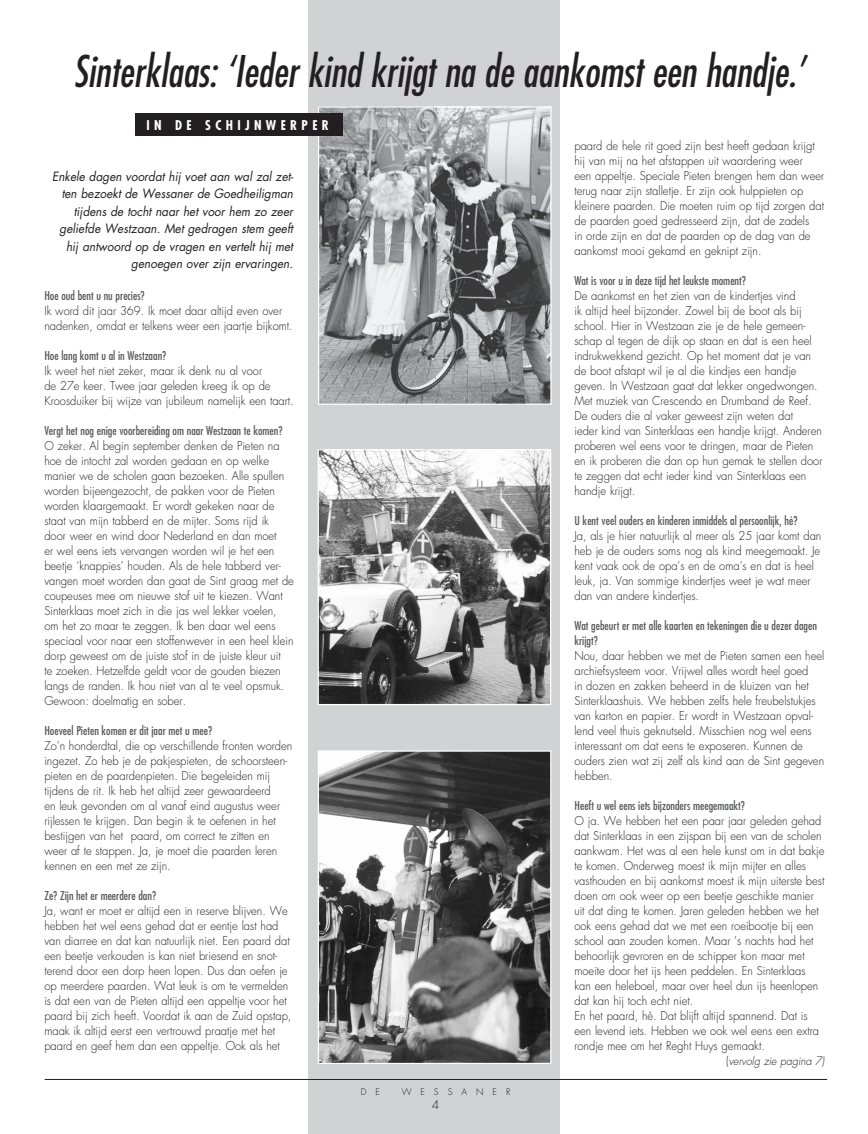
<style>
.page{position:relative;width:868px;height:1134px;background:#fff}
.page>*{position:absolute;margin:0;border:0;box-sizing:border-box;transform-origin:0 0}
.t1{font:italic condensed 42.5px "Futura";color:#231f20;scale:.94 1}
.t2{font:700 condensed 13.12px "Futura";letter-spacing:.335em;color:#fff}
.t3{font:italic 12.5px/17.5px "Futura";color:#231f20;text-align:right;scale:.94 1}
.t4{font:300 11.88px/15px "Futura";color:#231f20;scale:.94 1}
.t5{font:condensed 11.88px/15px "Futura";color:#57585a}
.t6{font:300 11.88px "Futura";color:#231f20}
.t7{font:italic 300 11.25px "Futura";color:#231f20;scale:.94 1}
.t8{font:300 8.88px "Futura";letter-spacing:1em;color:#231f20}
.s1{font-style:normal;font-size:11.88px}
</style>
<div class="page">
<div style="left:308px;top:0;width:252px;height:1134px;background:#d1d2d4"></div>
<hr style="left:45px;top:1079px;width:781px;height:1px;background:#231f20">
<img style="left:320px;top:108px;width:229px;height:295px">
<div style="left:318px;top:106px;width:233px;height:299px;border:1px solid #fff"></div>
<img style="left:319px;top:451px;width:230px;height:252px">
<div style="left:317px;top:449px;width:234px;height:256px;border:1px solid #fff"></div>
<img style="left:319px;top:752px;width:230px;height:310px">
<div style="left:317px;top:750px;width:234px;height:314px;border:1px solid #fff"></div>
<div style="left:136px;top:113px;width:207px;height:23px;background:#231f20"></div>
<h1 class="t1" style="left:74px;top:44px;width:779px">Sinterklaas: ‘Ieder kind krijgt na de aankomst een handje.’</h1>
<p class="t2" style="left:146px;top:116px;width:184px">IN DE SCHIJNWERPER</p>
<p class="t3" style="left:52px;top:167px;width:258px">Enkele dagen voordat hij voet aan wal zal zet&shy;ten bezoekt de Wessaner de Goedheiligman tijdens de tocht naar het voor hem zo zeer geliefde Westzaan. Met gedragen stem geeft hij antwoord op de vragen en vertelt hij met genoegen over zijn ervaringen.</p>
<p class="t5" style="left:44px;top:288px;width:102px">Hoe oud bent u nu precies?</p>
<p class="t4" style="left:44px;top:304px;width:266px">Ik word dit jaar 369. Ik moet daar altijd even over nadenken, omdat er telkens weer een jaartje bijkomt.</p>
<p class="t5" style="left:44px;top:348px;width:123px">Hoe lang komt u al in Westzaan?</p>
<p class="t4" style="left:44px;top:364px;width:267px">Ik weet het niet zeker, maar ik denk nu al voor<br>de 27e keer. Twee jaar geleden kreeg ik op de<br>Kroosduiker bij wijze van jubileum namelijk een taart.</p>
<p class="t5" style="left:44px;top:423px;width:239px">Vergt het nog enige voorbereiding om naar Westzaan te komen?</p>
<p class="t4" style="left:44px;top:439px;width:267px">O zeker. Al begin september denken de Pieten na hoe de intocht zal worden gedaan en op welke manier we de scholen gaan bezoeken. Alle spullen worden bijeengezocht, de pakken voor de Pieten worden klaargemaakt. Er wordt gekeken naar de staat van mijn tabberd en de mijter. Soms rijd ik<br>door weer en wind door Nederland en dan moet<br>er wel eens iets vervangen worden wil je het een beetje ‘knappies’ houden. Als de hele tabberd ver&shy;vangen moet worden dan gaat de Sint graag met de coupeuses mee om nieuwe stof uit te kiezen. Want Sinterklaas moet zich in die jas wel lekker voelen,<br>om het zo maar te zeggen. Ik ben daar wel eens speciaal voor naar een stoffenwever in een heel klein dorp geweest om de juiste stof in de juiste kleur uit<br>te zoeken. Hetzelfde geldt voor de gouden biezen langs de randen. Ik hou niet van al te veel opsmuk.<br>Gewoon: doelmatig en sober.</p>
<p class="t5" style="left:44px;top:723px;width:169px">Hoeveel Pieten komen er dit jaar met u mee?</p>
<p class="t4" style="left:44px;top:739px;width:265px">Zo’n honderdtal, die op verschillende fronten worden ingezet. Zo heb je de pakjespieten, de schoorsteen&shy;pieten en de paardenpieten. Die begeleiden mij tijdens de rit. Ik heb het altijd zeer gewaardeerd<br>en leuk gevonden om al vanaf eind augustus weer rijlessen te krijgen. Dan begin ik te oefenen in het bestijgen van het paard, om correct te zitten en weer af te stappen. Ja, je moet die paarden leren kennen en een met ze zijn.</p>
<p class="t5" style="left:44px;top:888px;width:113px">Ze? Zijn het er meerdere dan?</p>
<p class="t4" style="left:44px;top:904px;width:264px">Ja, want er moet er altijd een in reserve blijven. We hebben het wel eens gehad dat er eentje last had van diarree en dat kan natuurlijk niet. Een paard dat een beetje verkouden is kan niet briesend en snot&shy;terend door een dorp heen lopen. Dus dan oefen je op meerdere paarden. Wat leuk is om te vermelden is dat een van de Pieten altijd een appeltje voor het paard bij zich heeft. Voordat ik aan de Zuid opstap, maak ik altijd eerst een vertrouwd praatje met het paard en geef hem dan een appeltje. Ook als het</p>
<p class="t8" style="left:360px;top:1086px;width:21px">D E</p>
<p class="t8" style="left:401px;top:1086px;width:110px">WESSANER</p>
<p class="t6" style="left:431px;top:1097px;width:9px">4</p>
<p class="t4" style="left:574px;top:138px;width:267px">paard de hele rit goed zijn best heeft gedaan krijgt hij van mij na het afstappen uit waardering weer<br>een appeltje. Speciale Pieten brengen hem dan weer terug naar zijn stalletje. Er zijn ook hulppieten op kleinere paarden. Die moeten ruim op tijd zorgen dat de paarden goed gedresseerd zijn, dat de zadels<br>in orde zijn en dat de paarden op de dag van de aankomst mooi gekamd en geknipt zijn.</p>
<p class="t5" style="left:574px;top:273px;width:173px">Wat is voor u in deze tijd het leukste moment?</p>
<p class="t4" style="left:574px;top:288px;width:265px">De aankomst en het zien van de kindertjes vind<br>ik altijd heel bijzonder. Zowel bij de boot als bij school. Hier in Westzaan zie je de hele gemeen&shy;schap al tegen de dijk op staan en dat is een heel indrukwekkend gezicht. Op het moment dat je van de boot afstapt wil je al die kindjes een handje geven. In Westzaan gaat dat lekker ongedwongen.<br>Met muziek van Crescendo en Drumband de Reef.<br>De ouders die al vaker geweest zijn weten dat<br>ieder kind van Sinterklaas een handje krijgt. Anderen proberen wel eens voor te dringen, maar de Pieten en ik proberen die dan op hun gemak te stellen door te zeggen dat echt ieder kind van Sinterklaas een handje krijgt.</p>
<p class="t5" style="left:574px;top:513px;width:224px">U kent veel ouders en kinderen inmiddels al persoonlijk, hè?</p>
<p class="t4" style="left:574px;top:528px;width:264px">Ja, als je hier natuurlijk al meer als 25 jaar komt dan heb je de ouders soms nog als kind meegemaakt. Je kent vaak ook de opa’s en de oma’s en dat is heel leuk, ja. Van sommige kindertjes weet je wat meer dan van andere kindertjes.</p>
<p class="t5" style="left:574px;top:618px;width:244px">Wat gebeurt er met alle kaarten en tekeningen die u dezer dagen krijgt?</p>
<p class="t4" style="left:574px;top:648px;width:267px">Nou, daar hebben we met de Pieten samen een heel archiefsysteem voor. Vrijwel alles wordt heel goed<br>in dozen en zakken beheerd in de kluizen van het Sinterklaashuis. We hebben zelfs hele freubelstukjes van karton en papier. Er wordt in Westzaan opval&shy;lend veel thuis geknutseld. Misschien nog wel eens interessant om dat eens te exposeren. Kunnen de ouders zien wat zij zelf als kind aan de Sint gegeven hebben.</p>
<p class="t5" style="left:574px;top:798px;width:172px">Heeft u wel eens iets bijzonders meegemaakt?</p>
<p class="t4" style="left:574px;top:813px;width:267px">O ja. We hebben het een paar jaar geleden gehad dat Sinterklaas in een zijspan bij een van de scholen aankwam. Het was al een hele kunst om in dat bakje te komen. Onderweg moest ik mijn mijter en alles vasthouden en bij aankomst moest ik mijn uiterste best doen om ook weer op een beetje geschikte manier uit dat ding te komen. Jaren geleden hebben we het ook eens gehad dat we met een roeibootje bij een school aan zouden komen. Maar ’s nachts had het behoorlijk gevroren en de schipper kon maar met moeite door het ijs heen peddelen. En Sinterklaas kan een heleboel, maar over heel dun ijs heenlopen dat kan hij toch echt niet.<br>En het paard, hè. Dat blijft altijd spannend. Dat is een levend iets. Hebben we ook wel eens een extra rondje mee om het Reght Huys gemaakt.</p>
<p class="t7" style="left:725px;top:1053px;width:106px"><span class="s1">(</span>vervolg zie pagina 7)</p>
</div>
